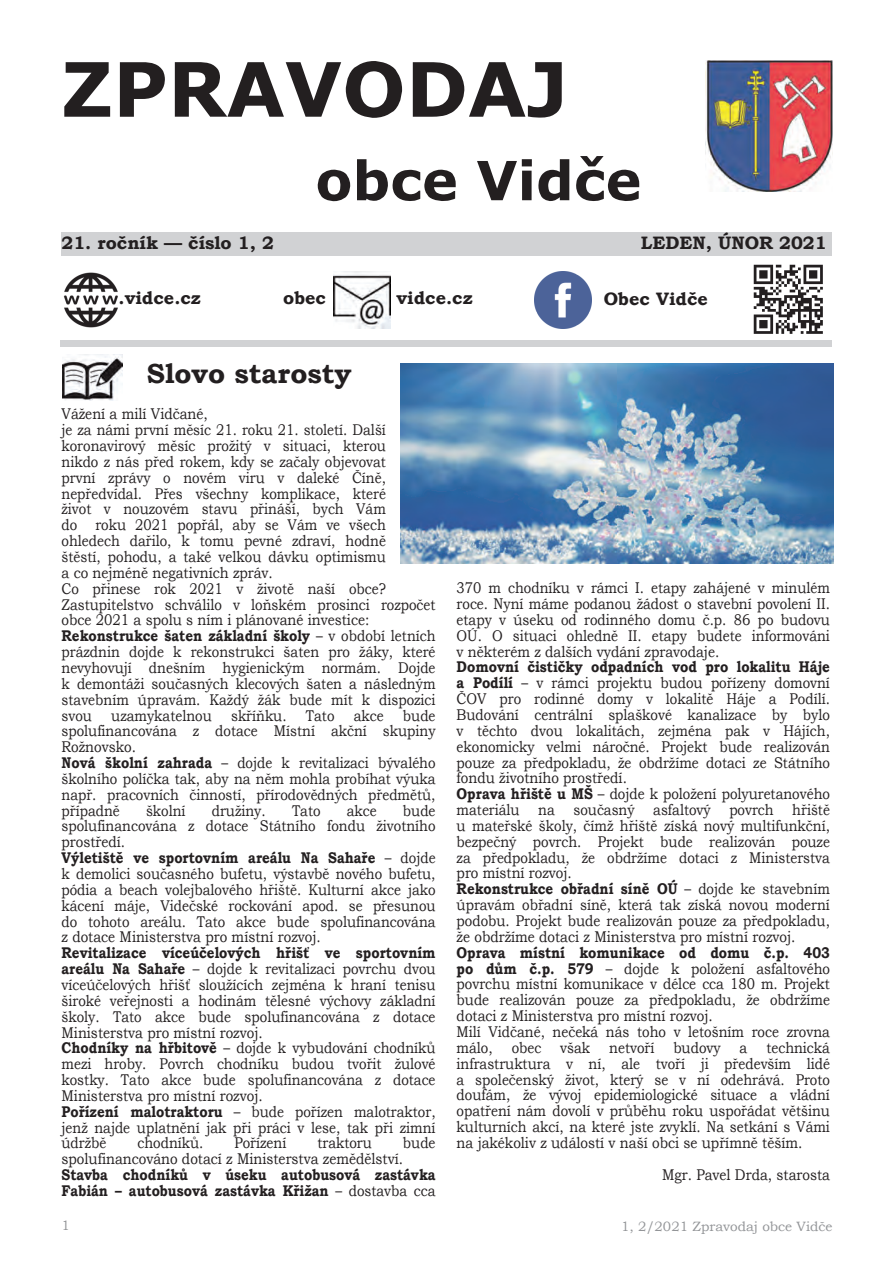
<style>
.page{position:relative;width:893px;height:1263px;background:#fff}
.page>*{position:absolute;margin:0;border:0;box-sizing:border-box;transform-origin:0 0}
.t1{font:700 27.6px "Bookman Old Style";color:#231f20}
.t2{font:700 18px "Bookman Old Style";color:#231f20}
.t3{font:15.45px/15.9px "Bookman Old Style";color:#231f20;scale:.86 1}
.t4{font:15.45px/15.9px "Bookman Old Style";color:#231f20;scale:.87 1}
.t5{font:700 15.45px/15.9px "Bookman Old Style";color:#231f20;scale:.86 1}
.t6{font:13.5px "Bookman Old Style";color:#939598}
.s1{font-weight:700}
.s2{font-weight:400}
</style>
<div class="page">
<img style="left:753px;top:264px;width:70px;height:70px">
<svg style="left:64px;top:62px;width:46px;height:55px"></svg>
<svg style="left:120px;top:62px;width:45px;height:55px"></svg>
<svg style="left:175px;top:61px;width:227px;height:57px"></svg>
<svg style="left:413px;top:62px;width:149px;height:56px"></svg>
<svg style="left:318px;top:170px;width:32px;height:31px"></svg>
<svg style="left:357px;top:159px;width:99px;height:42px"></svg>
<svg style="left:477px;top:159px;width:55px;height:41px"></svg>
<svg style="left:538px;top:159px;width:31px;height:42px"></svg>
<svg style="left:576px;top:156px;width:63px;height:45px"></svg>
<div style="left:62px;top:233px;width:770px;height:23px;background:#d1d2d4"></div>
<div style="left:60px;top:340px;width:772px;height:6px;background:#d1d2d4"></div>
<img style="left:705px;top:61px;width:128px;height:130px">
<img style="left:534px;top:271px;width:58px;height:57px">
<img style="left:334px;top:271px;width:57px;height:57px">
<img style="left:63px;top:272px;width:55px;height:56px">
<img style="left:62px;top:354px;width:61px;height:46px">
<img style="left:401px;top:363px;width:432px;height:201px">
<p class="t2" style="left:62px;top:230px;width:214px">21. ročník — číslo 1, 2</p>
<p class="t2" style="left:641px;top:230px;width:187px">LEDEN, ÚNOR 2021</p>
<p class="t2" style="left:119px;top:285px;width:84px">.vidce.cz</p>
<p class="t2" style="left:283px;top:285px;width:44px">obec</p>
<p class="t2" style="left:396px;top:285px;width:78px">vidce.cz</p>
<p class="t2" style="left:604px;top:285px;width:106px">Obec Vidče</p>
<h1 class="t1" style="left:147px;top:354px;width:206px">Slovo starosty</h1>
<p class="t4" style="left:62px;top:406px;width:431px">Vážení a milí Vidčané,<br>je za námi první měsíc 21. roku 21. století. Další koronavirový měsíc prožitý v situaci, kterou<br>nikdo z nás před rokem, kdy se začaly objevovat<br>první zprávy o novém viru v daleké Číně, nepředvídal. Přes všechny komplikace, které<br>život v nouzovém stavu přináší, bych Vám<br>do roku 2021 popřál, aby se Vám ve všech ohledech dařilo, k tomu pevné zdraví, hodně<br>štěstí, pohodu, a také velkou dávku optimismu<br>a co nejméně negativních zpráv.<br>Co přinese rok 2021 v životě naší obce?<br>Zastupitelstvo schválilo v loňském prosinci rozpočet obce 2021 a spolu s ním i plánované investice:<br><span class="s1">Rekonstrukce šaten základní školy</span> – v období letních prázdnin dojde k rekonstrukci šaten pro žáky, které nevyhovují dnešním hygienickým normám. Dojde k demontáži současných klecových šaten a následným stavebním úpravám. Každý žák bude mít k dispozici svou uzamykatelnou skříňku. Tato akce bude spolufinancována z dotace Místní akční skupiny Rožnovsko.<br><span class="s1">Nová školní zahrada</span> – dojde k revitalizaci bývalého školního políčka tak, aby na něm mohla probíhat výuka např. pracovních činností, přírodovědných předmětů, případně</p>
<p class="t3" style="left:62px;top:802px;width:436px;text-indent:341px">bude spolufinancována z dotace Státního fondu životního prostředí.<br><span class="s1">Výletiště ve sportovním areálu Na Sahaře</span> – dojde k demolici současného bufetu, výstavbě nového bufetu, pódia a beach volejbalového hřiště. Kulturní akce jako kácení máje, Videčské rockování apod. se přesunou do tohoto areálu. Tato akce bude spolufinancována z dotace Ministerstva pro místní rozvoj.</p>
<p class="t3" style="left:62px;top:945px;width:436px"><span class="s1">Revitalizace víceúčelových hřišť ve sportovním areálu Na Sahaře</span> – dojde k revitalizaci povrchu dvou víceúčelových hřišť sloužících zejména k hraní tenisu široké veřejnosti a hodinám tělesné výchovy základní školy. Tato akce bude spolufinancována z dotace Ministerstva pro místní rozvoj.<br><span class="s1">Chodníky na hřbitově</span> – dojde k vybudování chodníků mezi hroby. Povrch chodníku budou tvořit žulové kostky. Tato akce bude spolufinancována z dotace Ministerstva pro místní rozvoj.<br><span class="s1">Pořízení malotraktoru</span> – bude pořízen malotraktor, jenž najde uplatnění jak při práci v lese, tak při zimní údržbě</p>
<p class="t3" style="left:146px;top:802px;width:48px">školní</p>
<p class="t3" style="left:212px;top:802px;width:64px">družiny.</p>
<p class="t3" style="left:292px;top:802px;width:35px">Tato</p>
<p class="t3" style="left:347px;top:802px;width:36px">akce</p>
<p class="t3" style="left:137px;top:1135px;width:78px">chodníků.</p>
<p class="t3" style="left:235px;top:1135px;width:62px">Pořízení</p>
<p class="t3" style="left:317px;top:1135px;width:65px">traktoru</p>
<p class="t3" style="left:62px;top:1135px;width:436px;text-indent:341px">bude spolufinancováno dotací z Ministerstva zemědělství.</p>
<p class="t5" style="left:62px;top:1167px;width:436px">Stavba chodníků v úseku autobusová zastávka<br>Fabián – autobusová zastávka Křižan <span class="s2">– dostavba cca</span></p>
<p class="t3" style="left:457px;top:580px;width:436px;text-align:justify">370 m chodníku v rámci I. etapy zahájené v minulém roce. Nyní máme podanou žádost o stavební povolení II. etapy v úseku od rodinného domu č.p. 86 po budovu OÚ. O situaci ohledně II. etapy budete informováni v některém z dalších vydání zpravodaje.</p>
<p class="t3" style="left:457px;top:659px;width:436px"><span class="s1">Domovní čističky odpadních vod pro lokalitu Háje a Podílí</span> – v rámci projektu budou pořízeny domovní ČOV pro rodinné domy v lokalitě Háje a Podílí.<br>Budování centrální splaškové kanalizace by bylo v těchto dvou lokalitách, zejména pak v Hájích, ekonomicky velmi náročné. Projekt bude realizován pouze za předpokladu, že obdržíme dotaci ze Státního fondu životního prostředí.<br><span class="s1">Oprava hřiště u MŠ</span> – dojde k položení polyuretanového materiálu na současný asfaltový povrch hřiště u mateřské školy, čímž hřiště získá nový multifunkční, bezpečný povrch. Projekt bude realizován pouze za předpokladu, že obdržíme dotaci z Ministerstva pro místní rozvoj.<br><span class="s1">Rekonstrukce obřadní síně OÚ</span> – dojde ke stavebním úpravám obřadní síně, která tak získá novou moderní podobu. Projekt bude realizován pouze za předpokladu, že obdržíme dotaci z Ministerstva pro místní rozvoj.</p>
<p class="t3" style="left:457px;top:944px;width:436px"><span class="s1">Oprava místní komunikace od domu č.p. 403 po dům č.p. 579</span> – dojde k položení asfaltového povrchu místní komunikace v délce cca 180 m. Projekt bude realizován pouze za předpokladu, že obdržíme dotaci z Ministerstva pro místní rozvoj.<br>Milí Vidčané, nečeká nás toho v letošním roce zrovna málo, obec však netvoří budovy a technická infrastruktura v ní, ale tvoří ji především lidé a společenský život, který se v ní odehrává. Proto doufám, že vývoj epidemiologické situace a vládní opatření nám dovolí v průběhu roku uspořádat většinu kulturních akcí, na které jste zvyklí. Na setkání s Vámi na jakékoliv z událostí v naší obci se upřímně těším.</p>
<p class="t4" style="left:662px;top:1166px;width:195px">Mgr. Pavel Drda, starosta</p>
<p class="t6" style="left:61px;top:1217px;width:10px">1</p>
<p class="t6" style="left:621px;top:1217px;width:213px">1, 2/2021 Zpravodaj obce Vidče</p>
</div>
